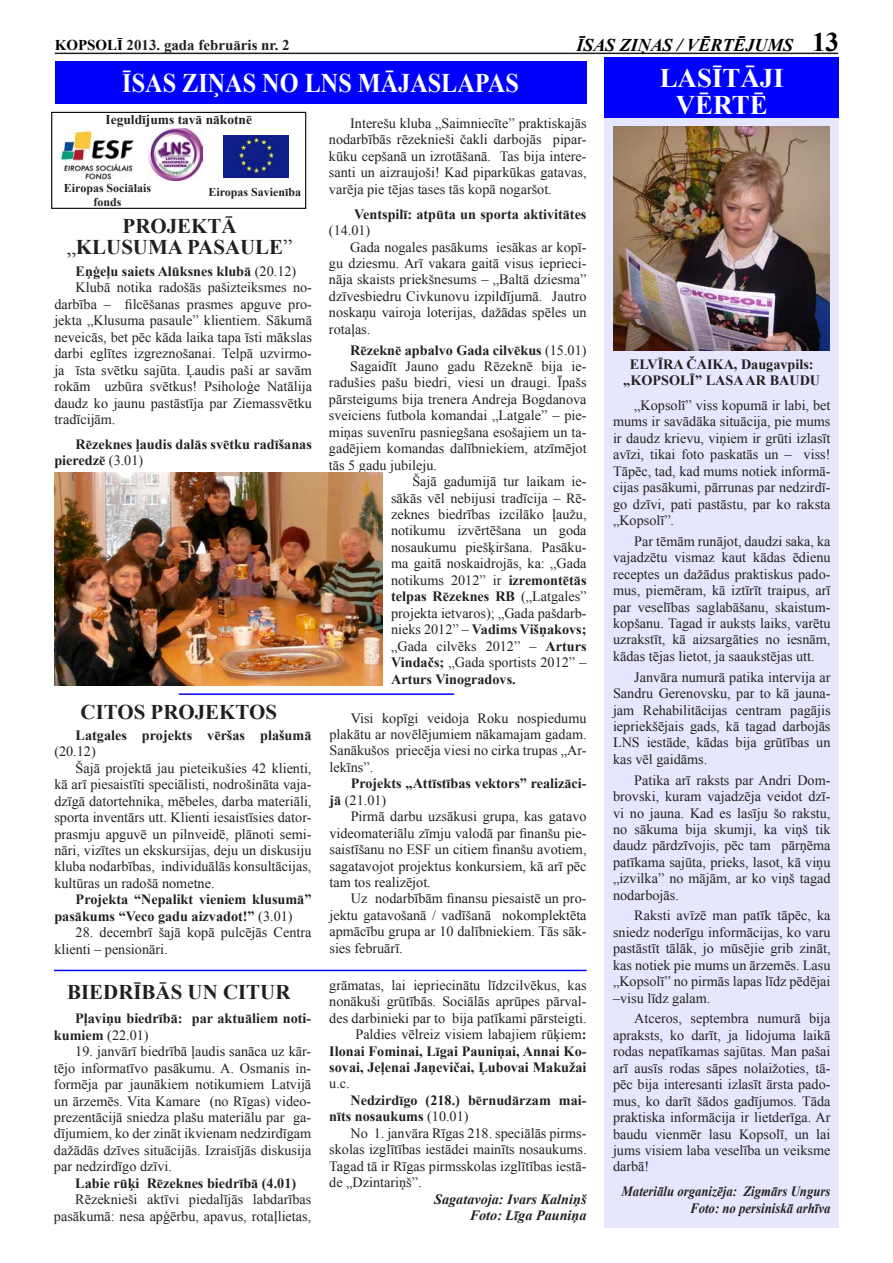
<style>
.page{position:relative;width:893px;height:1263px;background:#fff}
.page>*{position:absolute;margin:0;border:0;box-sizing:border-box;transform-origin:0 0}
.Parastais{font:700 26.85px "Times New Roman";color:#fff;scale:.9 1}
.Parastais-2{font:700 26.85px/26.8px "Times New Roman";color:#fff;text-align:center}
.t1{font:700 26.85px "Times New Roman";color:#000}
.t2{font:700 21px "Times New Roman";color:#231f20}
.t3{font:italic 700 18px "Times New Roman";color:#000}
.t4{font:700 15px "Times New Roman";color:#231f20}
.t5{font:14.25px/16.5px "Times New Roman";color:#231f20;text-align:justify}
.t6{font:700 14.25px/16.5px "Times New Roman";color:#231f20}
.t7{font:italic 700 14.25px "Times New Roman";color:#231f20;scale:.9 1}
.t8{font:italic 700 14.25px "Times New Roman";color:#231f20}
.t9{font:700 13.5px "Times New Roman";color:#231f20}
.t10{font:700 12px "Times New Roman";color:#231f20}
.s1{color:#000}
.s2{font-weight:400}
.s3{font-weight:700}
.s4{font-style:inherit}
</style>
<div class="page">
<img style="left:60px;top:130px;width:73px;height:50px">
<img style="left:224px;top:136px;width:64px;height:41px">
<img style="left:149px;top:129px;width:54px;height:52px">
<hr style="left:55px;top:53px;width:783px;height:1px;background:#231f20">
<div style="left:604px;top:58px;width:235px;height:68px;background:#00f"></div>
<div style="left:55px;top:61px;width:531px;height:43px;background:#00f"></div>
<div style="left:604px;top:118px;width:235px;height:1110px;background:#e6e6ff"></div>
<img style="left:613px;top:126px;width:217px;height:224px">
<hr style="left:54px;top:970px;width:532px;height:1px;background:#00f">
<hr style="left:179px;top:693px;width:275px;height:2px;background:#00f">
<img style="left:54px;top:473px;width:329px;height:212px">
<div style="left:51px;top:112px;width:255px;height:97px;border:1px solid #000"></div>
<p class="t4" style="left:55px;top:34px;width:236px"><span class="s1">KOPSOLĪ</span> 2013. gada februāris nr. 2</p>
<p class="t3" style="left:576px;top:32px;width:218px">ĪSAS ZIŅAS / VĒRTĒJUMS</p>
<p class="t1" style="left:812px;top:23px;width:28px">13</p>
<p class="Parastais-2" style="left:660px;top:64px;width:126px">LASĪTĀJI<br>VĒRTĒ</p>
<p class="Parastais" style="left:122px;top:64px;width:442px">ĪSAS ZIŅAS NO LNS MĀJASLAPAS</p>
<p class="t9" style="left:105px;top:110px;width:148px">Ieguldījums tavā nākotnē</p>
<p class="t5" style="left:329px;top:115px;width:259px;text-indent:21px">Interešu kluba „Saimniecīte” praktiskajās nodarbībās rēzeknieši čakli darbojās pipar&shy;kūku cepšanā un izrotāšanā. Tas bija intere&shy;santi un aizraujoši! Kad piparkūkas gatavas, varēja pie tējas tases tās kopā nogaršot.</p>
<p class="t6" style="left:329px;top:205px;width:259px;text-indent:25px">Ventspilī: atpūta un sporta aktivitātes <span class="s2">(14.01)</span></p>
<p class="t5" style="left:329px;top:238px;width:259px;text-indent:21px">Gada nogales pasākums iesākas ar kopī&shy;gu dziesmu. Arī vakara gaitā visus ieprieci&shy;nāja skaists priekšnesums – „Baltā dziesma” dzīvesbiedru Civkunovu izpildījumā. Jautro noskaņu vairoja loterijas, dažādas spēles un rotaļas.</p>
<p class="t6" style="left:350px;top:341px;width:238px">Rēzeknē apbalvo Gada cilvēkus <span class="s2">(15.01)</span></p>
<p class="t5" style="left:329px;top:358px;width:259px;text-indent:21px">Sagaidīt Jauno gadu Rēzeknē bija ie&shy;radušies pašu biedri, viesi un draugi. Īpašs pārsteigums bija trenera Andreja Bogdanova sveiciens futbola komandai „Latgale” – pie&shy;miņas suvenīru pasniegšana esošajiem un ta&shy;gadējiem komandas dalībniekiem, atzīmējot tās 5 gadu jubileju.</p>
<p class="t5" style="left:391px;top:473px;width:197px;text-indent:21px">Šajā gadumijā tur laikam ie&shy;sākās vēl nebijusi tradīcija – Rē&shy;zeknes biedrības izcilāko ļaužu, notikumu izvērtēšana un goda nosaukumu piešķiršana. Pasāku&shy;ma gaitā noskaidrojās, ka: „Gada notikums 2012” ir <span class="s3">izremontētās telpas Rēzeknes RB</span> („Latgales” projekta ietvaros); „Gada pašdarb&shy;nieks 2012” – <span class="s3">Vadims Višņakovs; </span>„Gada cilvēks 2012” – <span class="s3">Arturs Vindačs;</span> „Gada sportists 2012” – <span class="s3">Arturs Vinogradovs.</span></p>
<p class="t10" style="left:64px;top:180px;width:89px">Eiropas Sociālais</p>
<p class="t10" style="left:94px;top:193px;width:29px">fonds</p>
<p class="t10" style="left:209px;top:184px;width:94px">Eiropas Savienība</p>
<p class="t2" style="left:123px;top:211px;width:115px">PROJEKTĀ</p>
<p class="t2" style="left:67px;top:232px;width:227px"><span class="s2">„</span>KLUSUMA PASAULE<span class="s2">”</span></p>
<p class="t6" style="left:76px;top:263px;width:222px">Eņģeļu saiets Alūksnes klubā <span class="s2">(20.12)</span></p>
<p class="t5" style="left:54px;top:279px;width:259px;text-indent:21px">Klubā notika radošās pašizteiksmes no&shy;darbība – filcēšanas prasmes apguve pro&shy;jekta „Klusuma pasaule” klientiem. Sākumā neveicās, bet pēc kāda laika tapa īsti mākslas darbi eglītes izgreznošanai. Telpā uzvirmo&shy;ja īsta svētku sajūta. Ļaudis paši ar savām rokām uzbūra svētkus! Psiholoģe Natālija daudz ko jaunu pastāstīja par Ziemassvētku tradīcijām.</p>
<p class="t6" style="left:54px;top:436px;width:259px;text-indent:21px">Rēzeknes ļaudis dalās svētku radīšanas pieredzē <span class="s2">(3.01)</span></p>
<p class="t6" style="left:623px;top:355px;width:198px;text-align:center">ELVĪRA ČAIKA, Daugavpils<span class="s4">: </span>„KOPSOLĪ” LASA AR BAUDU</p>
<p class="t5" style="left:613px;top:397px;width:219px;text-indent:21px">„Kopsolī” viss kopumā ir labi, bet mums ir savādāka situācija, pie mums ir daudz krievu, viņiem ir grūti izlasīt avīzi, tikai foto paskatās un – viss!<br>Tāpēc, tad, kad mums notiek informā&shy;cijas pasākumi, pārrunas par nedzirdī&shy;go dzīvi, pati pastāstu, par ko raksta „Kopsolī”.</p>
<p class="t5" style="left:613px;top:532px;width:219px;text-indent:21px">Par tēmām runājot, daudzi saka, ka vajadzētu vismaz kaut kādas ēdienu receptes un dažādus praktiskus pado&shy;mus, piemēram, kā iztīrīt traipus, arī par veselības saglabāšanu, skaistum&shy;kopšanu. Tagad ir auksts laiks, varētu uzrakstīt, kā aizsargāties no iesnām, kādas tējas lietot, ja saaukstējas utt.</p>
<p class="t5" style="left:613px;top:668px;width:219px;text-indent:21px">Janvāra numurā patika intervija ar Sandru Gerenovsku, par to kā jauna&shy;jam Rehabilitācijas centram pagājis iepriekšējais gads, kā tagad darbojās LNS iestāde, kādas bija grūtības un kas vēl gaidāms.</p>
<p class="t5" style="left:613px;top:771px;width:219px;text-indent:21px">Patika arī raksts par Andri Dom&shy;brovski, kuram vajadzēja veidot dzī&shy;vi no jauna. Kad es lasīju šo rakstu, no sākuma bija skumji, ka viņš tik daudz pārdzīvojis, pēc tam pārņēma patīkama sajūta, prieks, lasot, kā viņu „izvilka” no mājām, ar ko viņš tagad nodarbojās.</p>
<p class="t5" style="left:613px;top:907px;width:219px;text-indent:21px">Raksti avīzē man patīk tāpēc, ka sniedz noderīgu informācijas, ko varu pastāstīt tālāk, jo mūsējie grib zināt, kas notiek pie mums un ārzemēs. Lasu „Kopsolī” no pirmās lapas līdz pēdējai –visu līdz galam.</p>
<p class="t5" style="left:613px;top:1010px;width:219px;text-indent:21px">Atceros, septembra numurā bija apraksts, ko darīt, ja lidojuma laikā rodas nepatīkamas sajūtas. Man pašai arī ausīs rodas sāpes nolaižoties, tā&shy;pēc bija interesanti izlasīt ārsta pado&shy;mus, ko darīt šādos gadījumos. Tāda praktiska informācija ir lietderīga. Ar baudu vienmēr lasu Kopsolī, un lai jums visiem laba veselība un veiksme darbā!</p>
<p class="t7" style="left:622px;top:1182px;width:234px">Materiālu organizēja: Zigmārs Ungurs</p>
<p class="t7" style="left:690px;top:1198px;width:157px">Foto: no persiniskā arhīva</p>
<p class="t2" style="left:81px;top:698px;width:198px">CITOS PROJEKTOS</p>
<p class="t5" style="left:329px;top:709px;width:259px;text-indent:21px">Visi kopīgi veidoja Roku nospiedumu plakātu ar novēlējumiem nākamajam gadam.<br>Sanākušos priecēja viesi no cirka trupas „Ar&shy;lekīns”.</p>
<p class="t6" style="left:329px;top:775px;width:259px;text-indent:21px">Projekts „Attīstības vektors” realizāci&shy;jā <span class="s2">(21.01)</span></p>
<p class="t5" style="left:329px;top:808px;width:259px;text-indent:21px">Pirmā darbu uzsākusi grupa, kas gatavo videomateriālu zīmju valodā par finanšu pie&shy;saistīšanu no ESF un citiem finanšu avotiem, sagatavojot projektus konkursiem, kā arī pēc tam tos realizējot.</p>
<p class="t5" style="left:329px;top:890px;width:259px;text-indent:21px">Uz nodarbībām finansu piesaistē un pro&shy;jektu gatavošanā / vadīšanā nokomplektēta apmācību grupa ar 10 dalībniekiem. Tās sāk&shy;sies februārī.</p>
<p class="t6" style="left:54px;top:726px;width:259px;text-indent:21px">Latgales projekts vēršas plašumā <span class="s2">(20.12)</span></p>
<p class="t5" style="left:54px;top:759px;width:259px;text-indent:21px">Šajā projektā jau pieteikušies 42 klienti, kā arī piesaistīti speciālisti, nodrošināta vaja&shy;dzīgā datortehnika, mēbeles, darba materiāli, sporta inventārs utt. Klienti iesaistīsies dator&shy;prasmju apguvē un pilnveidē, plānoti semi&shy;nāri, vizītes un ekskursijas, deju un diskusiju kluba nodarbības, individuālās konsultācijas, kultūras un radošā nometne.</p>
<p class="t6" style="left:54px;top:891px;width:259px;text-indent:21px">Projekta “Nepalikt vieniem klusumā” pasākums “Veco gadu aizvadot!” <span class="s2">(3.01)</span></p>
<p class="t5" style="left:54px;top:924px;width:259px;text-indent:21px">28. decembrī šajā kopā pulcējās Centra klienti – pensionāri.</p>
<p class="t5" style="left:329px;top:976px;width:259px">grāmatas, lai iepriecinātu līdzcilvēkus, kas nonākuši grūtībās. Sociālās aprūpes pārval&shy;des darbinieki par to bija patīkami pārsteigti.</p>
<p class="t6" style="left:329px;top:1026px;width:259px;text-align:justify;text-indent:26px"><span class="s2">Paldies vēlreiz visiem labajiem rūķiem</span>:<br>Ilonai Fominai, Līgai Pauniņai, Annai Ko&shy;sovai, Jeļenai Jaņevičai, Ļubovai Makužai <span class="s2">u.c.</span></p>
<p class="t6" style="left:329px;top:1091px;width:259px;text-indent:21px">Nedzirdīgo (218.) bērnudārzam mai&shy;nīts nosaukums <span class="s2">(10.01)</span></p>
<p class="t5" style="left:329px;top:1124px;width:259px;text-indent:21px">No 1. janvāra Rīgas 218. speciālās pirms&shy;skolas izglītības iestādei mainīts nosaukums.<br>Tagad tā ir Rīgas pirmsskolas izglītības iestā&shy;de „Dzintariņš”.</p>
<p class="t8" style="left:434px;top:1189px;width:154px">Sagatavoja: Ivars Kalniņš</p>
<p class="t8" style="left:470px;top:1205px;width:118px">Foto: Līga Pauniņa</p>
<p class="t2" style="left:67px;top:977px;width:225px">BIEDRĪBĀS UN CITUR</p>
<p class="t6" style="left:54px;top:1010px;width:259px;text-indent:21px">Pļaviņu biedrībā: par aktuāliem noti&shy;kumiem <span class="s2">(22.01)</span></p>
<p class="t5" style="left:54px;top:1043px;width:259px;text-indent:21px">19. janvārī biedrībā ļaudis sanāca uz kār&shy;tējo informatīvo pasākumu. A. Osmanis in&shy;formēja par jaunākiem notikumiem Latvijā un ārzemēs. Vita Kamare (no Rīgas) video&shy;prezentācijā sniedza plašu materiālu par ga&shy;dījumiem, ko der zināt ikvienam nedzirdīgam dažādās dzīves situācijās. Izraisījās diskusija par nedzirdīgo dzīvi.</p>
<p class="t6" style="left:75px;top:1174px;width:222px">Labie rūķi Rēzeknes biedrībā (4.01)</p>
<p class="t5" style="left:54px;top:1191px;width:259px;text-align:right">Rēzeknieši aktīvi piedalījās labdarības pasākumā: nesa apģērbu, apavus, rotaļlietas,</p>
</div>
